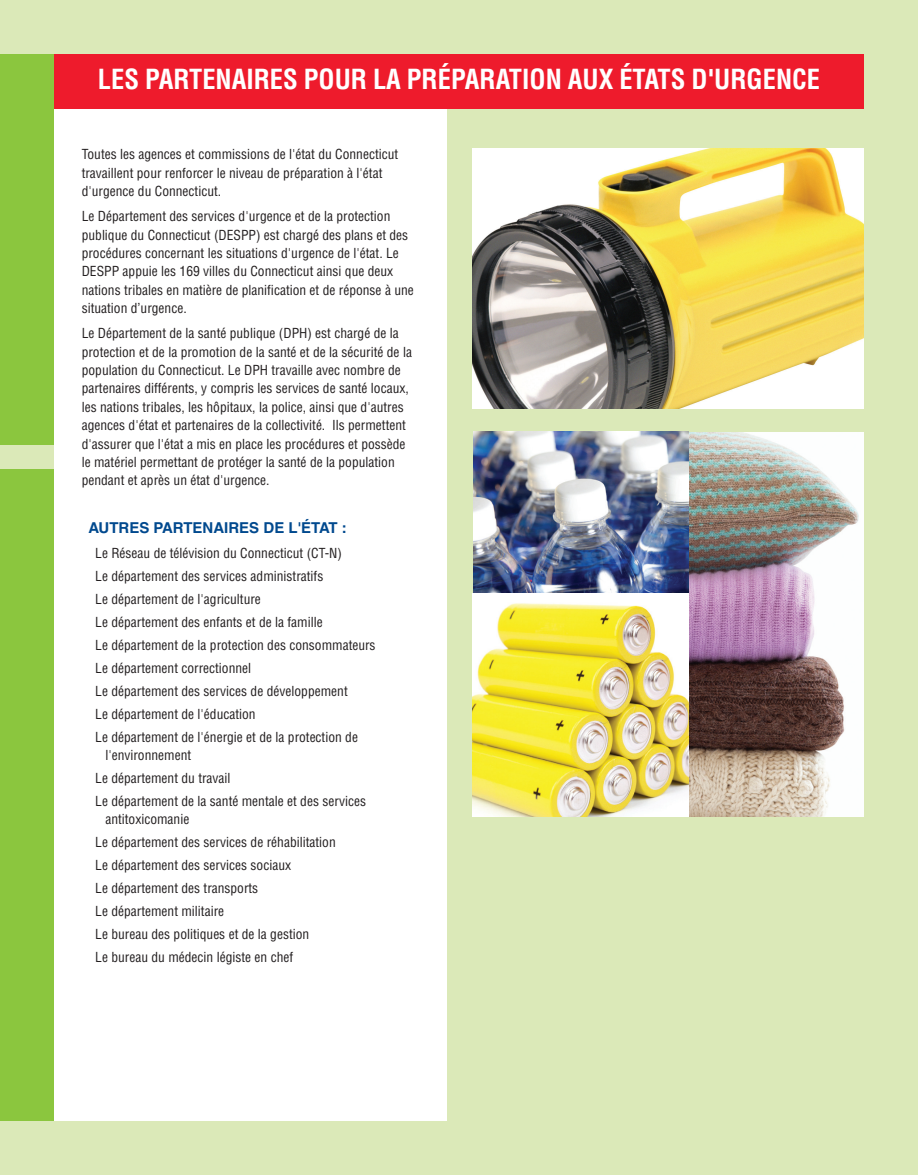
<style>
.page{position:relative;width:918px;height:1175px;background:#fff}
.page>*{position:absolute;margin:0;border:0;box-sizing:border-box;transform-origin:0 0}
.t1{font:700 condensed 27px "Helvetica LT Std";color:#fff}
.t2{font:700 15px "Helvetica LT Std";color:#01498e}
.t3{font:condensed 13.5px/23px "Helvetica LT Std";color:#231f20}
</style>
<div class="page">
<div style="left:0;top:0;width:918px;height:1174px;background:#dbe9b8"></div>
<div style="left:54px;top:93px;width:392px;height:1027px;background:#fff"></div>
<div style="left:0;top:54px;width:54px;height:391px;background:#8bc63e"></div>
<div style="left:54px;top:54px;width:810px;height:54px;background:#ee1b2c"></div>
<div style="left:0;top:469px;width:54px;height:651px;background:#8bc63e"></div>
<img style="left:472px;top:149px;width:392px;height:260px">
<img style="left:472px;top:432px;width:392px;height:385px">
<h1 class="t1" style="left:98px;top:63px;width:724px">LES PARTENAIRES POUR LA PRÉPARATION AUX ÉTATS D'URGENCE</h1>
<p class="t3" style="left:82px;top:145px;width:318px;line-height:18.3px">Toutes les agences et commissions de l'état du Connecticut travaillent pour renforcer le niveau de préparation à l'état d'urgence du Connecticut.</p>
<p class="t3" style="left:82px;top:207px;width:334px;line-height:18.3px">Le Département des services d'urgence et de la protection publique du Connecticut (DESPP) est chargé des plans et des procédures concernant les situations d'urgence de l'état. Le DESPP appuie les 169 villes du Connecticut ainsi que deux nations tribales en matière de planification et de réponse à une situation d’urgence.</p>
<p class="t3" style="left:82px;top:324px;width:332px;line-height:18.3px">Le Département de la santé publique (DPH) est chargé de la protection et de la promotion de la santé et de la sécurité de la population du Connecticut. Le DPH travaille avec nombre de partenaires différents, y compris les services de santé locaux, les nations tribales, les hôpitaux, la police, ainsi que d'autres agences d'état et partenaires de la collectivité. Ils permettent d'assurer que l'état a mis en place les procédures et possède le matériel permettant de protéger la santé de la population pendant et après un état d'urgence.</p>
<p class="t2" style="left:89px;top:519px;width:260px">AUTRES PARTENAIRES DE L'ÉTAT :</p>
<p class="t3" style="left:95px;top:542px;width:282px">Le Réseau de télévision du Connecticut (CT-N)<br>Le département des services administratifs<br>Le département de l'agriculture<br>Le département des enfants et de la famille<br>Le département de la protection des consommateurs Le département correctionnel<br>Le département des services de développement<br>Le département de l'éducation<br>Le département de l'énergie et de la protection de</p>
<p class="t3" style="left:95px;top:743px;width:272px;text-indent:10px">l'environnement<br>Le département du travail<br>Le département de la santé mentale et des services</p>
<p class="t3" style="left:95px;top:808px;width:242px;text-indent:10px">antitoxicomanie<br>Le département des services de réhabilitation Le département des services sociaux<br>Le département des transports<br>Le département militaire<br>Le bureau des politiques et de la gestion<br>Le bureau du médecin légiste en chef</p>
</div>
